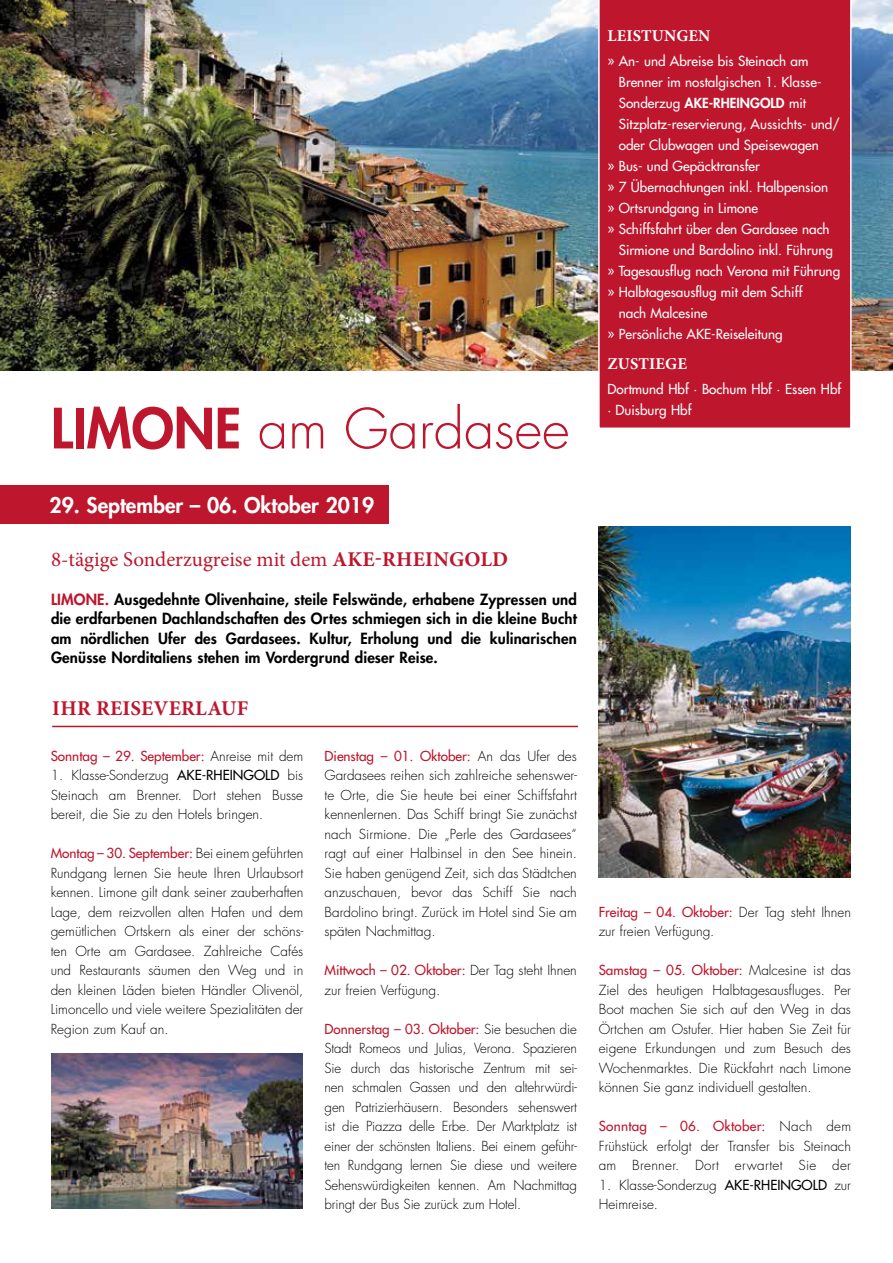
<style>
.page{position:relative;width:893px;height:1263px;background:#fff}
.page>*{position:absolute;margin:0;border:0;box-sizing:border-box;transform-origin:0 0}
.t1{font:300 54px "Futura Std";color:#bd162d}
.t2{font:21px "Minion Pro";color:#bd162d}
.t3{font:800 21px "Futura Std";color:#fff}
.t4{font:700 21px "Minion Pro";letter-spacing:.01em;color:#bd162d}
.t5{font:700 16.5px "Minion Pro";letter-spacing:.01em;color:#fff}
.t6{font:800 15px/19.5px "Futura Std";letter-spacing:.01em;color:#000;text-align:justify}
.t7{font:300 13.5px/19.5px "Futura Std";color:#000;text-align:justify}
.t8{font:500 13.5px/21px "Futura Std";color:#fff}
.t9{font:500 13.5px "Futura Std";color:#bd162d}
.t10{font:800 13.5px "Futura Std";color:#fff}
.s1{font-weight:800}
.s2{font-weight:700}
.s3{color:#bd162d}
.s4{font-weight:300;color:#000}
.s5{font-weight:500}
.s6{font-weight:500;color:#bd162d}
</style>
<div class="page">
<img style="left:852px;top:0;width:41px;height:370px">
<img style="left:0;top:0;width:598px;height:370px">
<div style="left:598px;top:0;width:254px;height:428px;background:#bd162d"></div>
<div style="left:0;top:485px;width:388px;height:38px;background:#bd162d"></div>
<hr style="left:52px;top:726px;width:526px;height:1px;background:#bd162d">
<img style="left:51px;top:1053px;width:252px;height:155px">
<img style="left:598px;top:526px;width:252px;height:352px">
<h1 class="t1" style="left:51px;top:396px;width:520px"><span class="s1">LIMONE</span> am Gardasee</h1>
<h2 class="t3" style="left:50px;top:492px;width:326px">29. September – 06. Oktober 2019</h2>
<h2 class="t2" style="left:51px;top:545px;width:459px">8-tägige Sonderzugreise mit dem <span class="s2">AKE-RHEINGOLD</span></h2>
<p class="t6" style="left:51px;top:589px;width:527px"><span class="s3">LIMONE.</span> Ausgedehnte Olivenhaine, steile Felswände, erhabene Zypressen und die erdfarbenen Dachlandschaften des Ortes schmiegen sich in die kleine Bucht am nördlichen Ufer des Gardasees. Kultur, Erholung und die kulinarischen Genüsse Norditaliens stehen im Vordergrund dieser Reise.</p>
<h2 class="t4" style="left:52px;top:693px;width:198px">IHR REISEVERLAUF</h2>
<p class="t9" style="left:51px;top:747px;width:254px">Sonntag – 29. September: <span class="s4">Anreise mit dem</span></p>
<p class="t7" style="left:51px;top:766px;width:254px">1. Klasse-Sonderzug <span class="s5">AKE-RHEINGOLD</span> bis Steinach am Brenner. Dort stehen Busse bereit, die Sie zu den Hotels bringen.</p>
<p class="t7" style="left:51px;top:844px;width:254px"><span class="s6">Montag – 30. September:</span> Bei einem geführten Rundgang lernen Sie heute Ihren Urlaubsort kennen. Limone gilt dank seiner zauberhaften Lage, dem reizvollen alten Hafen und dem gemütlichen Ortskern als einer der schöns&shy;ten Orte am Gardasee. Zahlreiche Cafés und Restaurants säumen den Weg und in den kleinen Läden bieten Händler Olivenöl, Limoncello und viele weitere Spezialitäten der Region zum Kauf an.</p>
<p class="t7" style="left:325px;top:746px;width:254px"><span class="s6">Dienstag – 01. Oktober:</span> An das Ufer des Gardasees reihen sich zahlreiche sehenswer&shy;te Orte, die Sie heute bei einer Schiffsfahrt kennenlernen. Das Schiff bringt Sie zunächst nach Sirmione. Die „Perle des Gardasees“ ragt auf einer Halbinsel in den See hinein.<br>Sie haben genügend Zeit, sich das Städtchen anzuschauen, bevor das Schiff Sie nach Bardolino bringt. Zurück im Hotel sind Sie am späten Nachmittag.</p>
<p class="t7" style="left:325px;top:961px;width:254px"><span class="s6">Mittwoch – 02. Oktober:</span> Der Tag steht Ihnen zur freien Verfügung.</p>
<p class="t7" style="left:325px;top:1019px;width:254px"><span class="s6">Donnerstag – 03. Oktober:</span> Sie besuchen die Stadt Romeos und Julias, Verona. Spazieren Sie durch das historische Zentrum mit sei&shy;nen schmalen Gassen und den altehrwürdi&shy;gen Patrizierhäusern. Besonders sehenswert ist die Piazza delle Erbe. Der Marktplatz ist einer der schönsten Italiens. Bei einem geführ&shy;ten Rundgang lernen Sie diese und weitere Sehenswürdigkeiten kennen. Am Nachmittag bringt der Bus Sie zurück zum Hotel.</p>
<p class="t5" style="left:607px;top:24px;width:105px">LEISTUNGEN</p>
<p class="t8" style="left:607px;top:51px;width:202px">» An- und Abreise bis Steinach am</p>
<p class="t8" style="left:619px;top:72px;width:204px">Brenner im nostalgischen 1. Klasse-</p>
<p class="t10" style="left:619px;top:95px;width:189px"><span class="s5">Sonderzug</span> AKE-RHEINGOLD <span class="s5">mit</span></p>
<p class="t8" style="left:619px;top:114px;width:223px">Sitzplatz-reservierung, Aussichts- und/</p>
<p class="t8" style="left:619px;top:135px;width:202px">oder Clubwagen und Speisewagen</p>
<p class="t8" style="left:607px;top:156px;width:154px">» Bus- und Gepäcktransfer</p>
<p class="t8" style="left:607px;top:177px;width:222px">» 7 Übernachtungen inkl. Halbpension</p>
<p class="t8" style="left:607px;top:198px;width:152px">» Ortsrundgang in Limone</p>
<p class="t8" style="left:607px;top:219px;width:224px">» Schiffsfahrt über den Gardasee nach</p>
<p class="t8" style="left:619px;top:240px;width:216px">Sirmione und Bardolino inkl. Führung</p>
<p class="t8" style="left:607px;top:261px;width:234px">» Tagesausflug nach Verona mit Führung</p>
<p class="t8" style="left:607px;top:282px;width:196px">» Halbtagesausflug mit dem Schiff</p>
<p class="t8" style="left:619px;top:303px;width:90px">nach Malcesine</p>
<p class="t8" style="left:607px;top:324px;width:177px">» Persönliche AKE-Reiseleitung</p>
<p class="t5" style="left:607px;top:352px;width:81px">ZUSTIEGE</p>
<p class="t8" style="left:607px;top:378px;width:235px">Dortmund Hbf · Bochum Hbf · Essen Hbf · Duisburg Hbf</p>
<p class="t7" style="left:599px;top:902px;width:254px"><span class="s6">Freitag – 04. Oktober:</span> Der Tag steht Ihnen zur freien Verfügung.</p>
<p class="t7" style="left:599px;top:961px;width:254px"><span class="s6">Samstag – 05. Oktober:</span> Malcesine ist das Ziel des heutigen Halbtagesausfluges. Per Boot machen Sie sich auf den Weg in das Örtchen am Ostufer. Hier haben Sie Zeit für eigene Erkundungen und zum Besuch des Wochenmarktes. Die Rückfahrt nach Limone können Sie ganz individuell gestalten.</p>
<p class="t7" style="left:599px;top:1117px;width:254px"><span class="s6">Sonntag – 06. Oktober:</span> Nach dem Frühstück erfolgt der Transfer bis Steinach am Brenner. Dort erwartet Sie der</p>
<p class="t7" style="left:599px;top:1175px;width:254px">1. Klasse-Sonderzug <span class="s5">AKE-RHEINGOLD</span> zur<br>Heimreise.</p>
</div>
